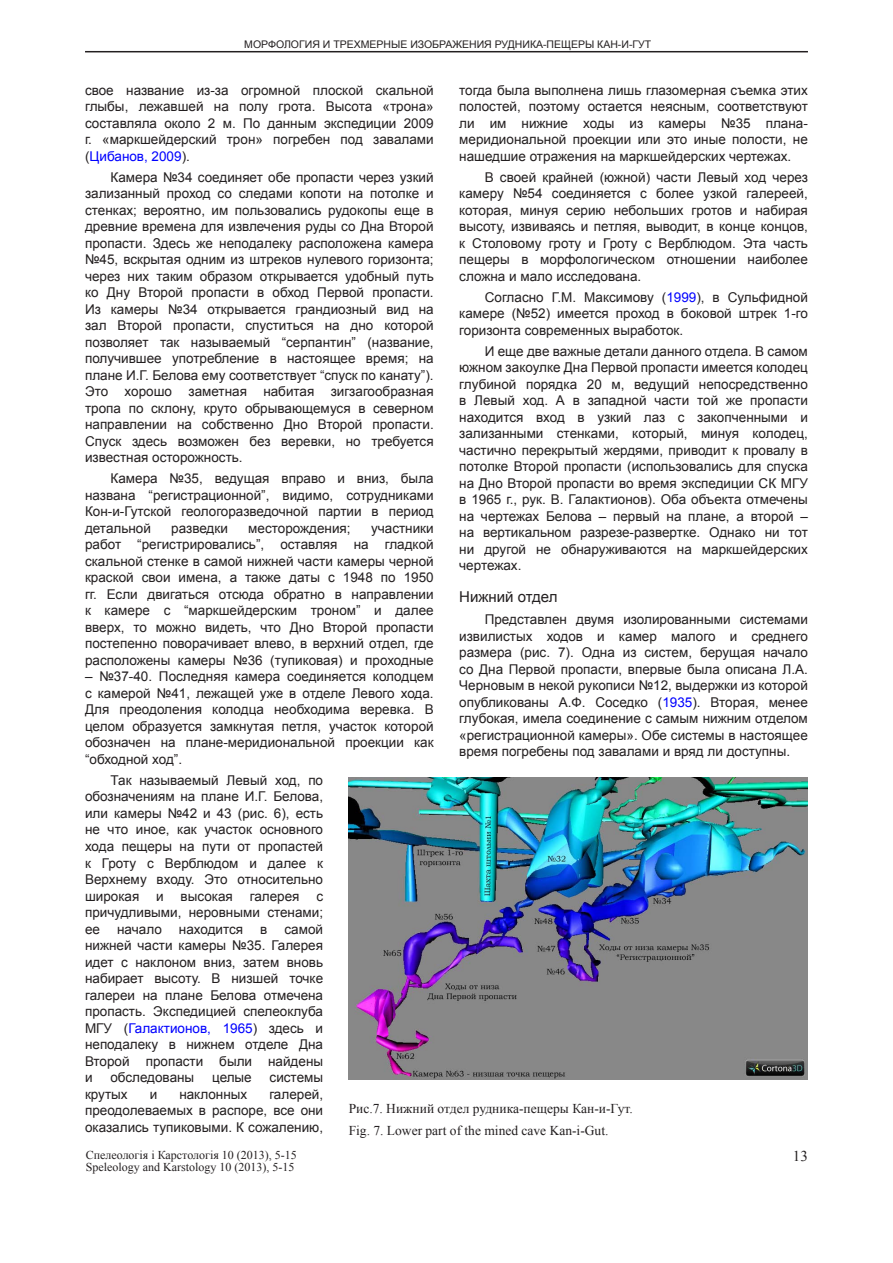
<style>
.page{position:relative;width:893px;height:1263px;background:#fff}
.page>*{position:absolute;margin:0;border:0;box-sizing:border-box;transform-origin:0 0}
.UISK_SK_Heading_2{font:15px "Arial";color:#231f20}
.t1{font:15px "Times New Roman";color:#231f20}
.UISK_SK_Body_text{font:13.5px/16.5px "Arial";color:#231f20;text-align:justify}
.UISK_SK_Figure_capti{font:13.5px "Times New Roman";color:#231f20}
.t2{font:12px/12px "Times New Roman";color:#231f20}
.t3{font:10.5px "Arial";color:#231f20}
.s1{color:#00f}
</style>
<div class="page">
<hr style="left:85px;top:51px;width:723px;height:1px;background:#231f20">
<img style="left:349px;top:777px;width:459px;height:303px">
<p class="t3" style="left:244px;top:37px;width:408px">МОРФОЛОГИЯ И ТРЕХМЕРНЫЕ ИЗОБРАЖЕНИЯ РУДНИКА-ПЕЩЕРЫ КАН-И-ГУТ</p>
<p class="UISK_SK_Body_text" style="left:459px;top:82px;width:350px">тогда была выполнена лишь глазомерная съемка этих полостей, поэтому остается неясным, соответствуют ли им нижние ходы из камеры №35 плана&shy;меридиональной проекции или это иные полости, не нашедшие отражения на маркшейдерских чертежах.</p>
<p class="UISK_SK_Body_text" style="left:459px;top:169px;width:350px;text-indent:26px">В своей крайней (южной) части Левый ход через камеру №54 соединяется с более узкой галереей, которая, минуя серию небольших гротов и набирая высоту, извиваясь и петляя, выводит, в конце концов, к Столовому гроту и Гроту с Верблюдом. Эта часть пещеры в морфологическом отношении наиболее сложна и мало исследована.</p>
<p class="UISK_SK_Body_text" style="left:459px;top:289px;width:350px;text-indent:26px">Согласно Г.М. Максимову (<span class="s1">1999</span>), в Сульфидной камере (№52) имеется проход в боковой штрек 1-го горизонта современных выработок.</p>
<p class="UISK_SK_Body_text" style="left:459px;top:343px;width:350px;text-indent:26px">И еще две важные детали данного отдела. В самом южном закоулке Дна Первой пропасти имеется колодец глубиной порядка 20 м, ведущий непосредственно в Левый ход. А в западной части той же пропасти находится вход в узкий лаз с закопченными и зализанными стенками, который, минуя колодец, частично перекрытый жердями, приводит к провалу в потолке Второй пропасти (использовались для спуска на Дно Второй пропасти во время экспедиции СК МГУ в 1965 г., рук. В. Галактионов). Оба объекта отмечены на чертежах Белова – первый на плане, а второй – на вертикальном разрезе-развертке. Однако ни тот ни другой не обнаруживаются на маркшейдерских чертежах.</p>
<p class="UISK_SK_Heading_2" style="left:459px;top:587px;width:100px">Нижний отдел</p>
<p class="UISK_SK_Body_text" style="left:459px;top:611px;width:350px;text-indent:26px">Представлен двумя изолированными системами извилистых ходов и камер малого и среднего размера (рис. 7). Одна из систем, берущая начало со Дна Первой пропасти, впервые была описана Л.А.<br>Черновым в некой рукописи №12, выдержки из которой опубликованы А.Ф. Соседко (<span class="s1">1935</span>). Вторая, менее глубокая, имела соединение с самым нижним отделом «регистрационной камеры». Обе системы в настоящее время погребены под завалами и вряд ли доступны.</p>
<p class="UISK_SK_Body_text" style="left:85px;top:82px;width:350px">свое название из-за огромной плоской скальной глыбы, лежавшей на полу грота. Высота «трона» составляла около 2 м. По данным экспедиции 2009 г. «маркшейдерский трон» погребен под завалами (<span class="s1">Цибанов, 2009</span>).</p>
<p class="UISK_SK_Body_text" style="left:85px;top:169px;width:350px;text-indent:26px">Камера №34 соединяет обе пропасти через узкий зализанный проход со следами копоти на потолке и стенках; вероятно, им пользовались рудокопы еще в древние времена для извлечения руды со Дна Второй пропасти. Здесь же неподалеку расположена камера №45, вскрытая одним из штреков нулевого горизонта; через них таким образом открывается удобный путь ко Дну Второй пропасти в обход Первой пропасти.<br>Из камеры №34 открывается грандиозный вид на зал Второй пропасти, спуститься на дно которой позволяет так называемый “серпантин” (название, получившее употребление в настоящее время; на плане И.Г. Белова ему соответствует “спуск по канату”).<br>Это хорошо заметная набитая зигзагообразная тропа по склону, круто обрывающемуся в северном направлении на собственно Дно Второй пропасти.<br>Спуск здесь возможен без веревки, но требуется известная осторожность.</p>
<p class="UISK_SK_Body_text" style="left:85px;top:471px;width:350px;text-indent:26px">Камера №35, ведущая вправо и вниз, была названа “регистрационной”, видимо, сотрудниками Кон-и-Гутской геологоразведочной партии в период детальной</p>
<p class="UISK_SK_Body_text" style="left:85px;top:520px;width:350px;text-indent:286px">участники работ “регистрировались”, оставляя на гладкой скальной стенке в самой нижней части камеры черной краской свои имена, а также даты с 1948 по 1950 гг. Если двигаться отсюда обратно в направлении к камере с “маркшейдерским троном” и далее вверх, то можно видеть, что Дно Второй пропасти постепенно поворачивает влево, в верхний отдел, где расположены камеры №36 (тупиковая) и проходные</p>
<p class="UISK_SK_Body_text" style="left:85px;top:669px;width:350px">– №37-40. Последняя камера соединяется колодцем с камерой №41, лежащей уже в отделе Левого хода.<br>Для преодоления колодца необходима веревка. В целом образуется замкнутая петля, участок которой обозначен на плане-меридиональной проекции как “обходной ход”.</p>
<p class="UISK_SK_Body_text" style="left:85px;top:772px;width:240px;text-indent:26px">Так называемый Левый ход, по обозначениям на плане И.Г. Белова, или камеры №42 и 43 (рис. 6), есть не что иное, как участок основного хода пещеры на пути от пропастей к Гроту с Верблюдом и далее к Верхнему входу. Это относительно широкая и высокая галерея с причудливыми, неровными стенами; ее</p>
<p class="UISK_SK_Body_text" style="left:171px;top:520px;width:58px">разведки</p>
<p class="UISK_SK_Body_text" style="left:248px;top:520px;width:104px">месторождения;</p>
<p class="UISK_SK_Body_text" style="left:85px;top:921px;width:240px;text-indent:200px">самой нижней части камеры №35. Галерея идет с наклоном вниз, затем вновь набирает высоту. В низшей точке галереи на плане Белова отмечена пропасть. Экспедицией спелеоклуба МГУ (<span class="s1">Галактионов, 1965</span>) здесь и неподалеку в нижнем отделе Дна Второй пропасти были найдены и</p>
<p class="UISK_SK_Body_text" style="left:117px;top:921px;width:46px">начало</p>
<p class="UISK_SK_Body_text" style="left:179px;top:921px;width:66px">находится</p>
<p class="UISK_SK_Body_text" style="left:260px;top:921px;width:9px">в</p>
<p class="UISK_SK_Body_text" style="left:110px;top:1069px;width:85px">обследованы</p>
<p class="UISK_SK_Body_text" style="left:212px;top:1069px;width:41px">целые</p>
<p class="UISK_SK_Body_text" style="left:270px;top:1069px;width:55px">системы</p>
<p class="UISK_SK_Body_text" style="left:85px;top:1086px;width:44px">крутых</p>
<p class="UISK_SK_Body_text" style="left:150px;top:1086px;width:9px">и</p>
<p class="UISK_SK_Body_text" style="left:179px;top:1086px;width:69px">наклонных</p>
<p class="UISK_SK_Body_text" style="left:85px;top:1086px;width:240px;text-indent:184px">галерей, преодолеваемых в распоре, все они оказались тупиковыми. К сожалению,</p>
<p class="UISK_SK_Figure_capti" style="left:349px;top:1099px;width:286px">Рис.7. Нижний отдел рудника-пещеры Кан-и-Гут.</p>
<p class="UISK_SK_Figure_capti" style="left:349px;top:1121px;width:261px">Fig. 7. Lower part of the mined cave Kan-i-Gut.</p>
<p class="t2" style="left:86px;top:1148px;width:213px">Спелеологія і Карстологія 10 (2013), 5-15<br>Speleology and Karstology 10 (2013), 5-15</p>
<p class="t1" style="left:793px;top:1145px;width:16px">13</p>
</div>
